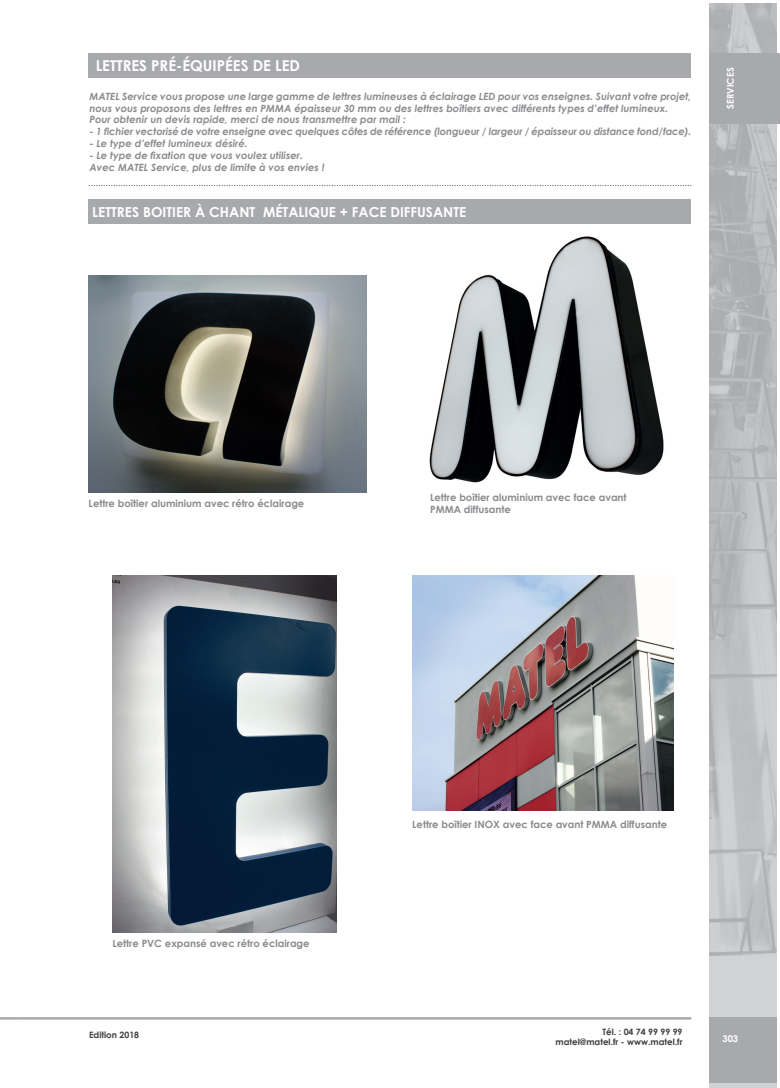
<style>
.page{position:relative;width:780px;height:1088px;background:#fff}
.page>*{position:absolute;margin:0;border:0;box-sizing:border-box;transform-origin:0 0}
.t1{font:700 15px "Century Gothic";color:#fff}
.t2{font:700 13.75px "Century Gothic";color:#fff}
.t3{font:italic 700 10px/11.9px "Century Gothic";color:#898b8e}
.t4{font:700 10px/11.9px "Century Gothic";color:#898b8e}
.t5{font:700 9.38px "Century Gothic";color:#fff}
.t6{font:700 8.75px/10.5px "Century Gothic";color:#3e3e3f;text-align:right}
</style>
<div class="page">
<div style="left:709px;top:4px;width:67px;height:1084px;background:#d1d2d4"></div>
<img style="left:709px;top:4px;width:67px;height:951px">
<div style="left:709px;top:1017px;width:67px;height:65px;background:#a8a9ad"></div>
<div style="left:709px;top:53px;width:71px;height:70px;background:#a8a9ad"></div>
<svg style="left:0;top:1017px;width:18px;height:2px"></svg>
<hr style="left:18px;top:1017px;width:673px;height:2px;background:#a8a9ad">
<div style="left:89px;top:53px;width:602px;height:25px;background:#a8a9ad"></div>
<svg style="left:89px;top:185px;width:602px;height:1px"></svg>
<div style="left:89px;top:199px;width:602px;height:25px;background:#a8a9ad"></div>
<img style="left:429px;top:236px;width:235px;height:247px">
<img style="left:89px;top:276px;width:277px;height:216px">
<img style="left:412px;top:576px;width:261px;height:234px">
<img style="left:112px;top:576px;width:225px;height:356px">
<h1 class="t1" style="left:96px;top:54px;width:206px">LETTRES PRÉ-ÉQUIPÉES DE LED</h1>
<p class="t3" style="left:89px;top:90px;width:603px">MATEL Service vous propose une large gamme de lettres lumineuses à éclairage LED pour vos enseignes. Suivant votre projet, nous vous proposons des lettres en PMMA épaisseur 30 mm ou des lettres boîtiers avec différents types d’effet lumineux.<br>Pour obtenir un devis rapide, merci de nous transmettre par mail :</p>
<p class="t3" style="left:89px;top:125px;width:603px">- 1 fichier vectorisé de votre enseigne avec quelques côtes de référence (longueur / largeur / épaisseur ou distance fond/face).</p>
<p class="t3" style="left:89px;top:137px;width:159px">- Le type d’effet lumineux désiré.</p>
<p class="t3" style="left:89px;top:149px;width:236px">- Le type de fixation que vous voulez utiliser.<br>Avec MATEL Service, plus de limite à vos envies !</p>
<h2 class="t2" style="left:92px;top:201px;width:376px">LETTRES BOITIER À CHANT MÉTALIQUE + FACE DIFFUSANTE</h2>
<p class="t5" style="left:723px;top:109px;width:43px;rotate:-90deg">SERVICES</p>
<p class="t4" style="left:89px;top:497px;width:217px">Lettre boîtier aluminium avec rétro éclairage</p>
<p class="t4" style="left:430px;top:491px;width:198px">Lettre boîtier aluminium avec face avant<br>PMMA diffusante</p>
<p class="t4" style="left:112px;top:937px;width:198px">Lettre PVC expansé avec rétro éclairage</p>
<p class="t6" style="left:89px;top:1029px;width:52px">Edition 2018</p>
<p class="t4" style="left:412px;top:817px;width:256px">Lettre boîtier INOX avec face avant PMMA diffusante</p>
<p class="t6" style="left:555px;top:1026px;width:128px">Tél. : 04 74 99 99 99 matel@matel.fr - www.matel.fr</p>
<p class="t5" style="left:722px;top:1031px;width:17px">303</p>
</div>
